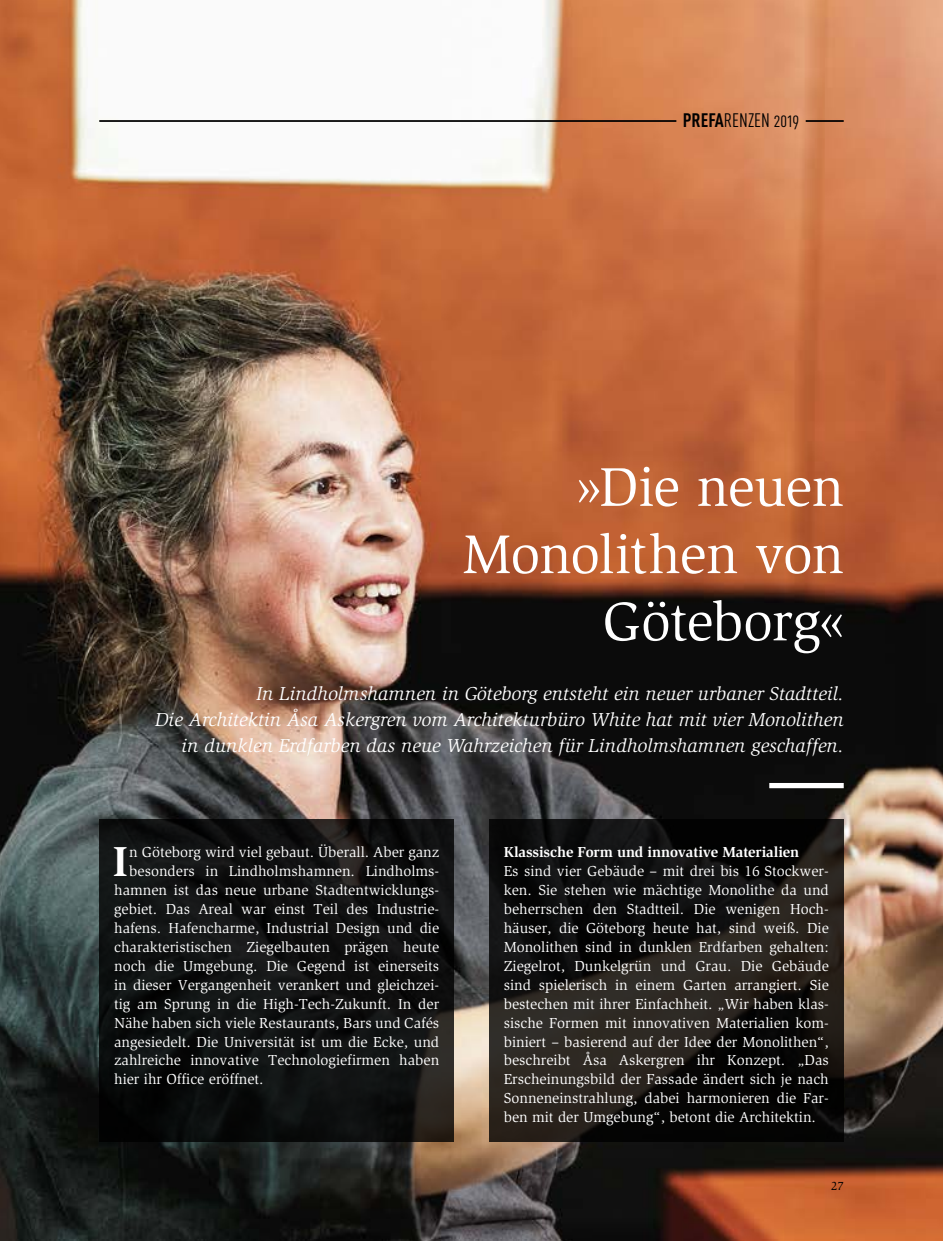
<style>
.page{position:relative;width:943px;height:1241px;background:#fff}
.page>*{position:absolute;margin:0;border:0;box-sizing:border-box;transform-origin:0 0}
.t1{font:56px/67.2px "ITC Slimbach LTCE";letter-spacing:-.02em;color:#fff;text-align:right}
.t2{font:700 43.05px "ITC Slimbach LTCE";color:#fff}
.t3{font:italic 19.25px/26.2px "Slimbach Std";color:#fff;text-align:right}
.t4{font:19.25px "DIN Cond Regular Alternate";color:#000}
.t5{font:14.88px/18.9px "ITC Slimbach LTCE";color:#fff;text-align:justify}
.t6{font:700 14.88px "ITC Slimbach LTCE";letter-spacing:-.01em;color:#fff}
.t7{font:12.25px "ITC Slimbach LTCE";color:#000}
.s1{font-family:"DIN Cond Bold Alternate"}
</style>
<div class="page">
<img style="left:0;top:0;width:943px;height:1240px">
<hr style="left:99px;top:120px;width:577px;height:2px;background:#000">
<hr style="left:805px;top:120px;width:38px;height:2px;background:#000">
<svg style="left:99px;top:819px;width:355px;height:322px;background:#0f1010"></svg>
<svg style="left:489px;top:819px;width:354px;height:322px;background:#171512"></svg>
<div style="left:769px;top:782px;width:74px;height:6px;background:#fff"></div>
<p class="t4" style="left:682px;top:109px;width:118px"><span class="s1">PREFA</span>RENZEN 2019</p>
<h1 class="t1" style="left:462px;top:454px;width:383px">»Die neuen<br>Monolithen von<br>Göteborg«</h1>
<p class="t3" style="left:155px;top:680px;width:690px">In Lindholmshamnen in Göteborg entsteht ein neuer urbaner Stadtteil.<br>Die Architektin Åsa Askergren vom Architekturbüro White hat mit vier Monolithen in dunklen Erdfarben das neue Wahrzeichen für Lindholmshamnen geschaffen.</p>
<h2 class="t2" style="left:113px;top:836px;width:17px">I</h2>
<p class="t5" style="left:129px;top:842px;width:311px">n Göteborg wird viel gebaut. Überall. Aber ganz</p>
<p class="t5" style="left:129px;top:861px;width:311px">besonders in Lindholmshamnen. Lindholms-</p>
<p class="t5" style="left:114px;top:880px;width:325px">hamnen ist das neue urbane Stadtentwicklungs-</p>
<p class="t5" style="left:114px;top:899px;width:325px">gebiet. Das Areal war einst Teil des Industrie-</p>
<p class="t5" style="left:114px;top:918px;width:326px">hafens. Hafencharme, Industrial Design und die</p>
<p class="t5" style="left:114px;top:937px;width:326px">charakteristischen Ziegelbauten prägen heute</p>
<p class="t5" style="left:114px;top:956px;width:326px">noch die Umgebung. Die Gegend ist einerseits</p>
<p class="t5" style="left:114px;top:975px;width:326px">in dieser Vergangenheit verankert und gleichzei-</p>
<p class="t5" style="left:114px;top:994px;width:326px">tig am Sprung in die High-Tech-Zukunft. In der</p>
<p class="t5" style="left:114px;top:1013px;width:326px">Nähe haben sich viele Restaurants, Bars und Cafés</p>
<p class="t5" style="left:114px;top:1032px;width:326px">angesiedelt. Die Universität ist um die Ecke, und</p>
<p class="t5" style="left:114px;top:1050px;width:326px">zahlreiche innovative Technologiefirmen haben</p>
<p class="t5" style="left:114px;top:1069px;width:151px">hier ihr Office eröffnet.</p>
<p class="t6" style="left:504px;top:843px;width:297px">Klassische Form und innovative Materialien</p>
<p class="t5" style="left:504px;top:861px;width:326px">Es sind vier Gebäude – mit drei bis 16 Stockwer&shy;ken. Sie stehen wie mächtige Monolithe da und beherrschen den Stadtteil. Die wenigen Hoch&shy;häuser, die Göteborg heute hat, sind weiß. Die Monolithen sind in dunklen Erdfarben gehalten:<br>Ziegelrot, Dunkelgrün und Grau. Die Gebäude sind spielerisch in einem Garten arrangiert. Sie bestechen mit ihrer Einfachheit. „Wir haben klas&shy;sische Formen mit innovativen Materialien kom&shy;biniert – basierend auf der Idee der Monolithen“, beschreibt Åsa Askergren ihr Konzept. „Das Erscheinungsbild der Fassade ändert sich je nach Sonneneinstrahlung, dabei harmonieren die Far&shy;ben mit der Umgebung“, betont die Architektin.</p>
<p class="t7" style="left:831px;top:1179px;width:14px">27</p>
</div>
